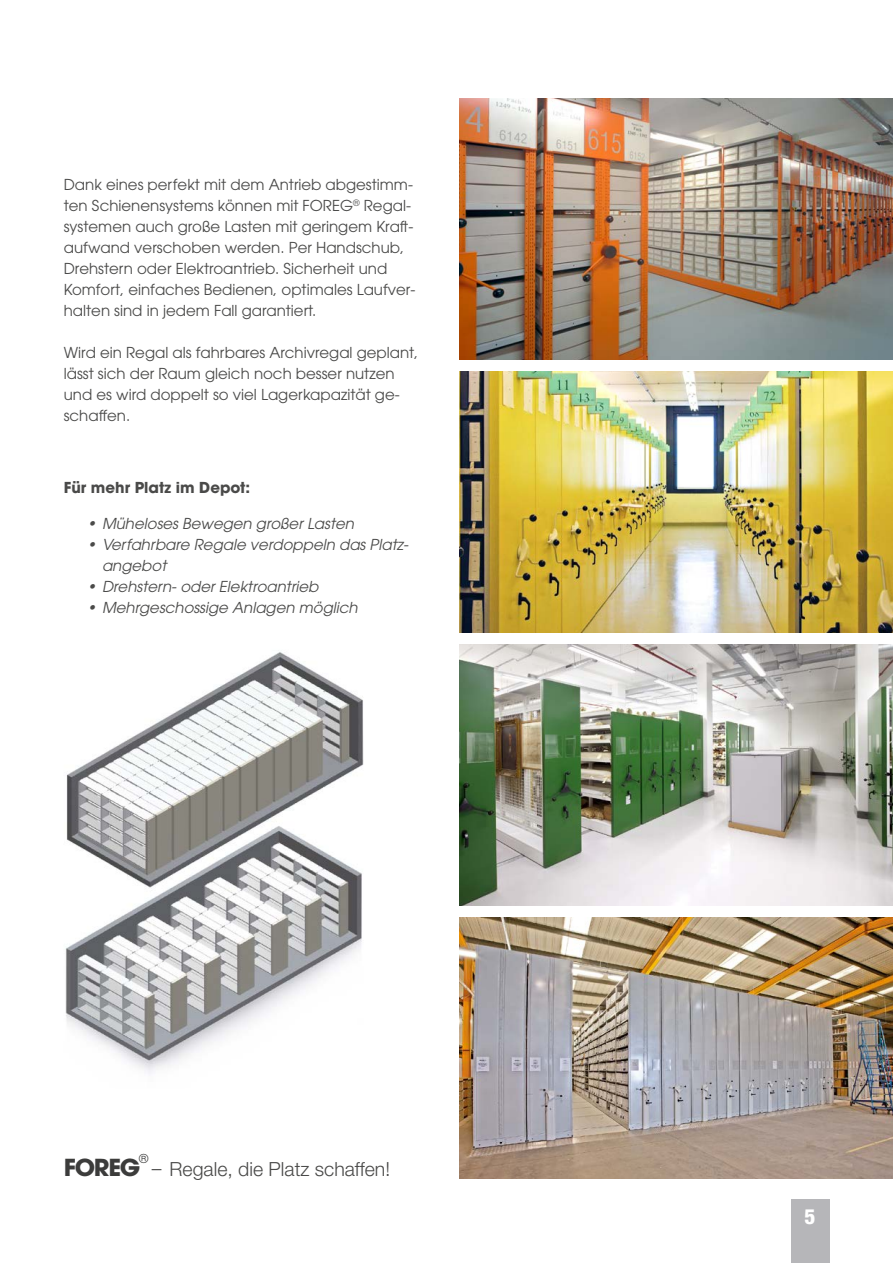
<style>
.page{position:relative;width:893px;height:1263px;background:#fff}
.page>*{position:absolute;margin:0;border:0;box-sizing:border-box;transform-origin:0 0}
.t1{font:700 23.25px "ITC Avant Garde Pro";letter-spacing:-.05em;color:#3c3c3b}
.t2{font:800 condensed 21px "Helvetica Neue LT Pro";color:#fff}
.t3{font:300 19.5px "Helvetica Neue LT Pro";color:#4a4a49}
.Fließtext{font:15px/21px "ITC Avant Garde Pro";color:#4a4a49}
.t4{font:italic 15px/21px "ITC Avant Garde Pro";color:#4a4a49}
.t5{font:700 15px "ITC Avant Garde Pro";color:#4a4a49}
.t6{font:12.3px "ITC Avant Garde Pro";color:#3c3c3b}
</style>
<div class="page">
<div style="left:791px;top:1199px;width:38px;height:64px;background:#b6b6b9"></div>
<img style="left:65px;top:652px;width:299px;height:422px">
<img style="left:459px;top:644px;width:434px;height:262px">
<img style="left:459px;top:917px;width:434px;height:262px">
<img style="left:459px;top:371px;width:434px;height:262px">
<img style="left:459px;top:98px;width:434px;height:262px">
<p class="Fließtext" style="left:64px;top:174px;width:353px">Dank eines perfekt mit dem Antrieb abgestimm&shy;ten Schienensystems können mit FOREG<sup>®</sup> Regal&shy;systemen auch große Lasten mit geringem Kraft&shy;aufwand verschoben werden. Per Handschub, Drehstern oder Elektroantrieb. Sicherheit und Komfort, einfaches Bedienen, optimales Laufver&shy;halten sind in jedem Fall garantiert.</p>
<p class="Fließtext" style="left:64px;top:342px;width:356px">Wird ein Regal als fahrbares Archivregal geplant, lässt sich der Raum gleich noch besser nutzen und es wird doppelt so viel Lagerkapazität ge&shy;schaffen.</p>
<h3 class="t5" style="left:64px;top:477px;width:188px">Für mehr Platz im Depot:</h3>
<p class="t4" style="left:87px;top:513px;width:268px">• Müheloses Bewegen großer Lasten</p>
<p class="t4" style="left:102px;top:534px;width:308px;text-indent:-15px">• Verfahrbare Regale verdoppeln das Platz&shy;angebot</p>
<p class="t4" style="left:87px;top:576px;width:233px">• Drehstern- oder Elektroantrieb</p>
<p class="t4" style="left:87px;top:597px;width:272px">• Mehrgeschossige Anlagen möglich</p>
<h1 class="t1" style="left:64px;top:1152px;width:78px">FOREG</h1>
<p class="t6" style="left:139px;top:1151px;width:11px">®</p>
<h3 class="t3" style="left:152px;top:1157px;width:240px">– Regale, die Platz schaffen!</h3>
<h2 class="t2" style="left:805px;top:1203px;width:12px">5</h2>
</div>
